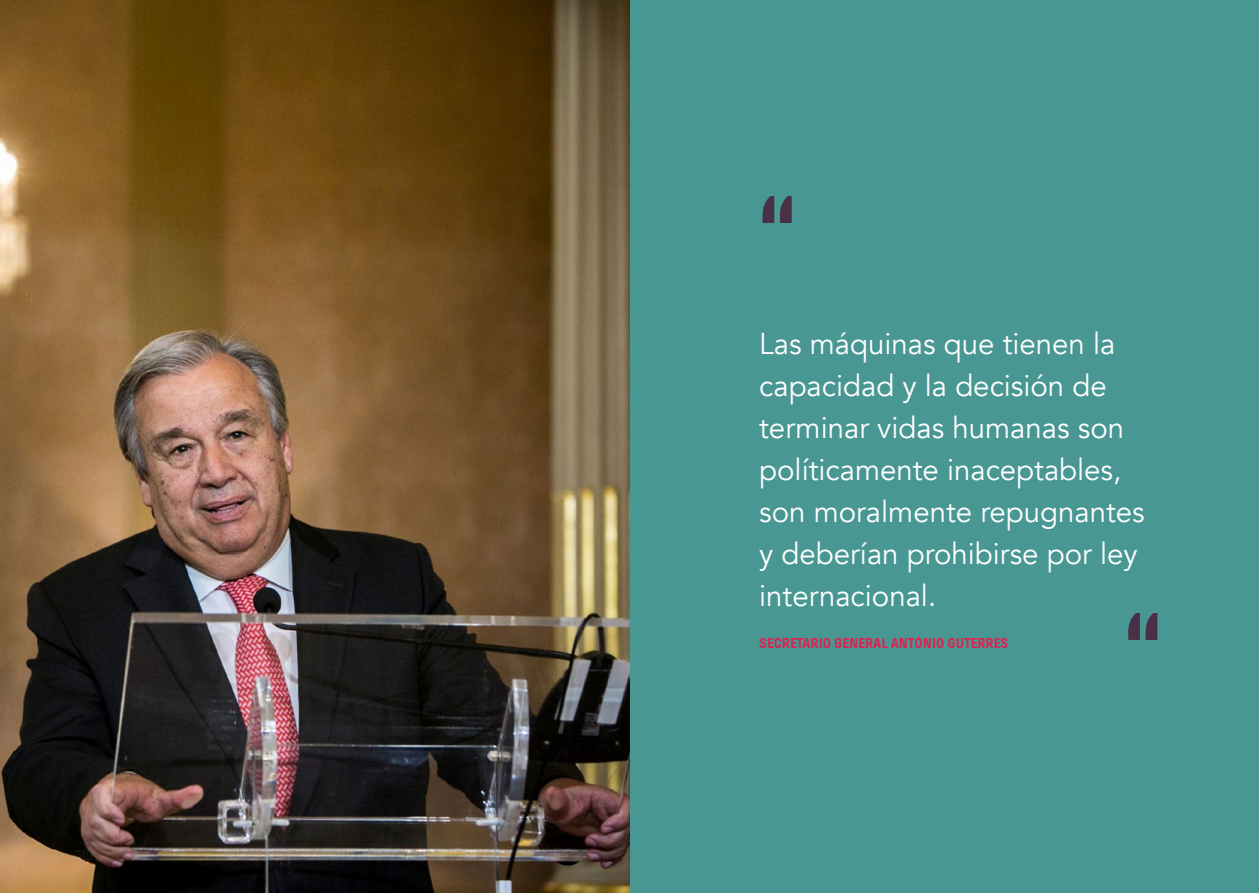
<style>
.page{position:relative;width:1259px;height:893px;background:#fff}
.page>*{position:absolute;margin:0;border:0;box-sizing:border-box;transform-origin:0 0}
.t1{font:700 105px "Pilcrow";color:#493046}
.t2{font:30px/42px "Avenir";color:#fff}
.t3{font:700 15px "Pilcrow";color:#de2150}
</style>
<div class="page">
<div style="left:629px;top:0;width:630px;height:893px;background:#499793"></div>
<img style="left:0;top:0;width:629px;height:893px">
<h1 class="t1" style="left:760px;top:178px;width:36px">“</h1>
<p class="t2" style="left:759px;top:323px;width:387px">Las máquinas que tienen la capacidad y la decisión de terminar vidas humanas son políticamente inaceptables, son moralmente repugnantes y deberían prohibirse por ley internacional.</p>
<p class="t3" style="left:759px;top:635px;width:250px">SECRETARIO GENERAL ANTÓNIO GUTERRES</p>
<h1 class="t1" style="left:1125px;top:595px;width:36px">“</h1>
</div>
